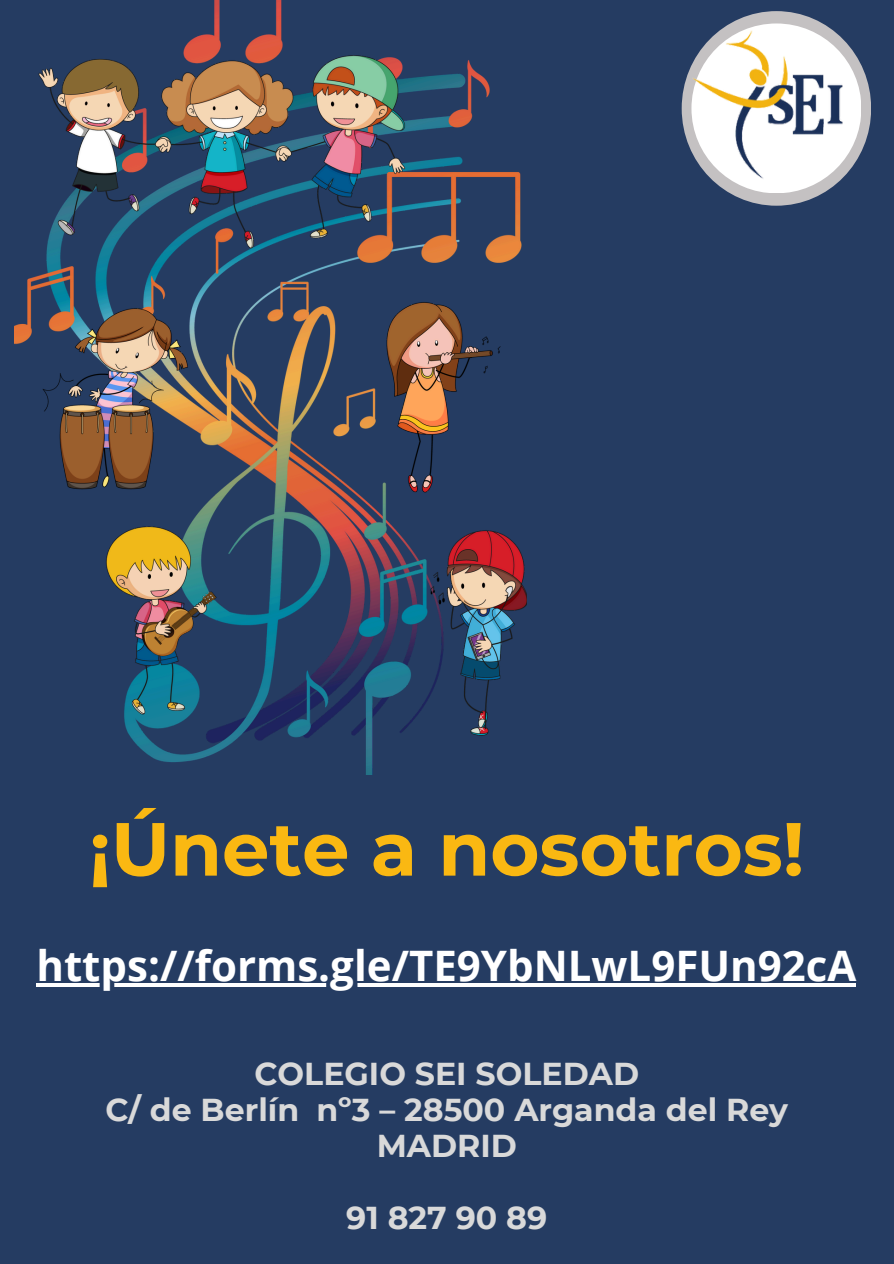
<style>
.page{position:relative;width:894px;height:1264px;background:#fff}
.page>*{position:absolute;margin:0;border:0;box-sizing:border-box;transform-origin:0 0}
.t1{font:700 75px "Montserrat";color:#fab812}
.t2{font:700 42px "Open Sans";color:#fff}
.t3{font:700 31.65px/36px "Montserrat";color:#d9d9d9}
</style>
<div class="page">
<div style="left:0;top:0;width:893px;height:1263px;background:#253c62"></div>
<div style="left:681px;top:11px;width:189px;height:195px;background:#c4c1c2;border-radius:50%"></div>
<div style="left:691px;top:23px;width:170px;height:170px;background:#fff;border-radius:50%"></div>
<img style="left:681px;top:24px;width:162px;height:170px">
<img style="left:14px;top:0;width:512px;height:774px">
<hr style="left:36px;top:983px;width:820px;height:3px;background:#fff">
<h1 class="t1" style="left:89px;top:803px;width:716px">¡Únete a nosotros!</h1>
<p class="t2" style="left:36px;top:936px;width:821px">https://forms.gle/TE9YbNLwL9FUn92cA</p>
<h2 class="t3" style="left:254px;top:1055px;width:386px">COLEGIO SEI SOLEDAD</h2>
<p class="t3" style="left:105px;top:1091px;width:195px">C/ de Berlín</p>
<p class="t3" style="left:376px;top:1091px;width:413px;text-indent:-60px">nº3 – 28500 Arganda del Rey<br>MADRID</p>
<p class="t3" style="left:346px;top:1199px;width:202px">91 827 90 89</p>
</div>
